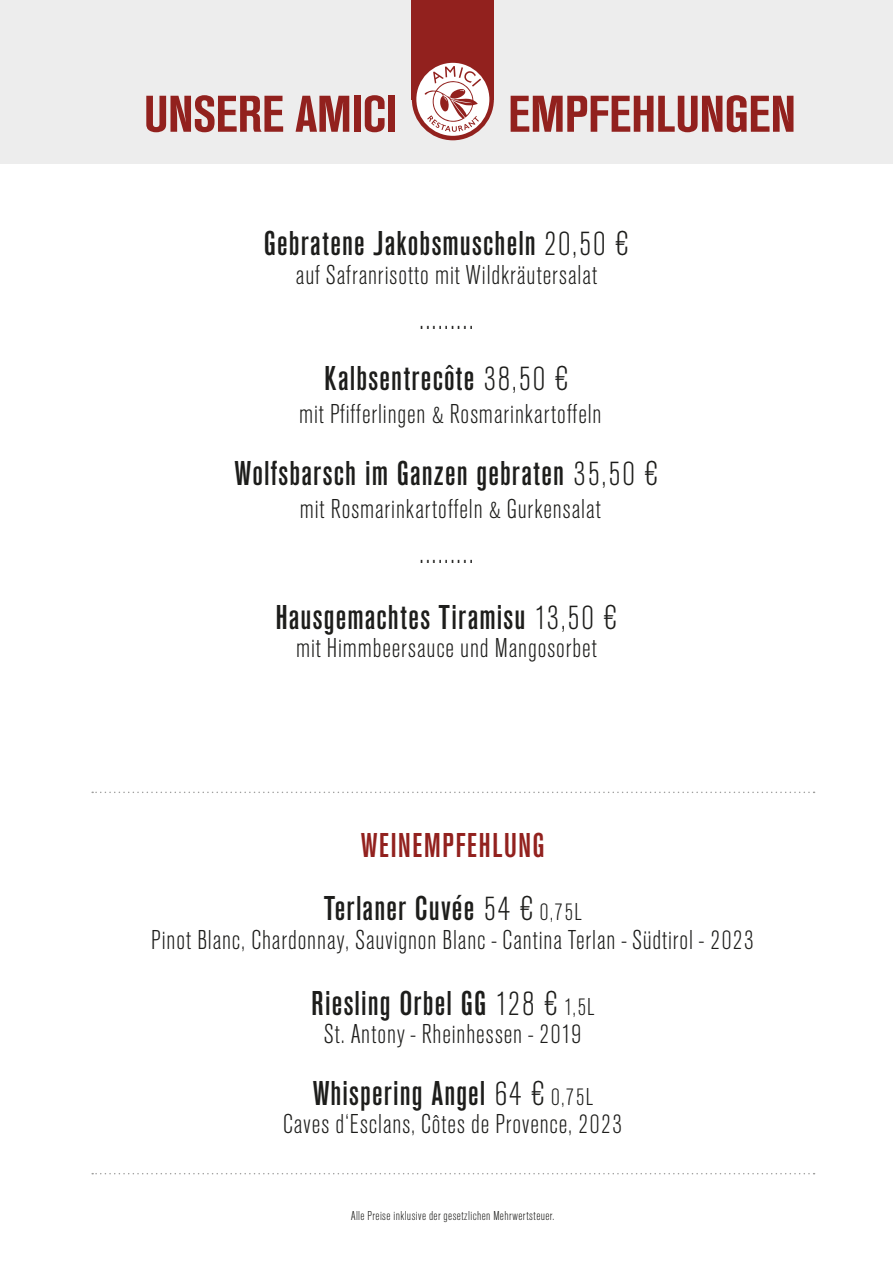
<style>
.page{position:relative;width:893px;height:1263px;background:#fff}
.page>*{position:absolute;margin:0;border:0;box-sizing:border-box;transform-origin:0 0}
.t1{font:700 54px "Ancona Pro Cd";letter-spacing:-.005em;color:#92211e}
.t2{font:36px/66px "Ancona Pro Cd";letter-spacing:.03em;color:#1d1d1b;text-align:center}
.t3{font:36px/63.6px "Ancona Pro Cd";letter-spacing:.03em;color:#92211e;text-align:center}
.t4{font:300 36px/61.5px "Ancona Pro Cd";color:#1d1d1b;text-align:center}
.t5{font:300 28.5px "Ancona Pro Cd";letter-spacing:.03em;color:#1d1d1b}
.t6{font:300 13.5px "Ancona Pro Cd";letter-spacing:.03em;color:#1d1d1b}
.s1{font-weight:300}
.s2{font-weight:400}
.s3{color:#1d1d1b}
.s4{font-weight:300;color:#1d1d1b}
.s5{font-weight:300;font-size:25.5px;color:#1d1d1b}
.s6{font-weight:300;font-size:25.5px}
</style>
<div class="page">
<div style="left:0;top:0;width:893px;height:164px;background:#ededed"></div>
<svg style="left:92px;top:1173px;width:723px;height:1px"></svg>
<div style="left:412px;top:0;width:82px;height:99px;background:#92211e"></div>
<svg style="left:414px;top:61px;width:78px;height:77px"></svg>
<div style="left:412px;top:58px;width:82px;height:82px;border:4px solid #92211e;border-radius:50%"></div>
<svg style="left:425px;top:66px;width:56px;height:66px;background:#e1c2c1"></svg>
<svg style="left:92px;top:792px;width:723px;height:1px"></svg>
<h1 class="t1" style="left:144px;top:72px;width:255px">UNSERE AMICI</h1>
<h1 class="t1" style="left:508px;top:72px;width:289px">EMPFEHLUNGEN</h1>
<p class="t2" style="left:264px;top:208px;width:367px">Gebratene Jakobsmuscheln <span class="s1">20,50 €</span></p>
<p class="t5" style="left:296px;top:255px;width:303px">auf Safranrisotto mit Wildkräutersalat</p>
<p class="t4" style="left:324px;top:285px;width:246px">.........<br><span class="s2">Kalbsentrecôte</span> 38,50 €</p>
<p class="t5" style="left:299px;top:395px;width:304px">mit Pfifferlingen &amp; Rosmarinkartoffeln</p>
<p class="t2" style="left:235px;top:438px;width:425px">Wolfsbarsch im Ganzen gebraten <span class="s1">35,50 €</span></p>
<p class="t5" style="left:300px;top:489px;width:302px">mit Rosmarinkartoffeln &amp; Gurkensalat</p>
<p class="t2" style="left:275px;top:516px;width:344px"><span class="s1">.........<br></span>Hausgemachtes Tiramisu <span class="s1">13,50 €</span></p>
<p class="t5" style="left:296px;top:629px;width:302px">mit Himmbeersauce und Mangosorbet</p>
<p class="t3" style="left:324px;top:811px;width:259px">WEINEMPFEHLUNG<br><span class="s3">Terlaner Cuvée</span> <span class="s4">54 €</span> <span class="s5">0,75L</span></p>
<p class="t5" style="left:151px;top:920px;width:605px">Pinot Blanc, Chardonnay, Sauvignon Blanc - Cantina Terlan - Südtirol - 2023</p>
<p class="t2" style="left:311px;top:968px;width:285px">Riesling Orbel GG <span class="s1">128 €</span> <span class="s6">1,5L</span></p>
<p class="t5" style="left:324px;top:1015px;width:259px">St. Antony - Rheinhessen - 2019</p>
<p class="t2" style="left:313px;top:1058px;width:282px">Whispering Angel <span class="s1">64 €</span> <span class="s6">0,75L</span></p>
<p class="t5" style="left:283px;top:1105px;width:341px">Caves d‘Esclans, Côtes de Provence, 2023</p>
<p class="t6" style="left:351px;top:1207px;width:205px">Alle Preise inklusive der gesetzlichen Mehrwertsteuer.</p>
</div>
